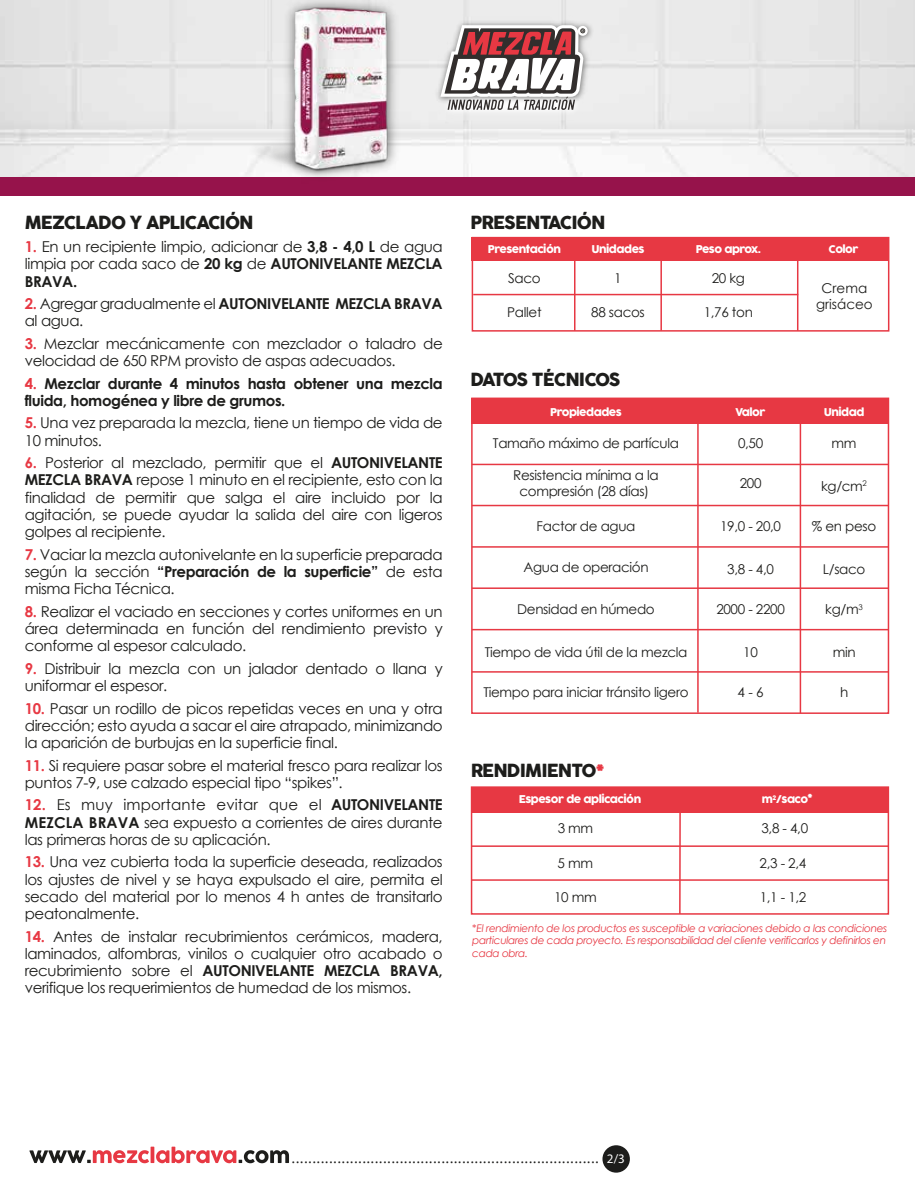
<style>
.page{position:relative;width:915px;height:1191px;background:#fff}
.page>*{position:absolute;margin:0;border:0;box-sizing:border-box;transform-origin:0 0}
.t1{font:17.7px "COCOGOOSE";letter-spacing:-.05em;color:#1d1d1b}
.t2{font:17.7px "COCOGOOSE";letter-spacing:-.08em;color:#1d1d1b}
.t3{font:15px/17.2px "Century Gothic";letter-spacing:-.025em;color:#1d1d1b;text-align:justify}
.t4{font:700 15px/17.2px "Century Gothic";letter-spacing:-.025em;color:#1d1d1b}
.t5{font:13.5px/16.2px "Century Gothic";letter-spacing:-.025em;color:#1d1d1b;text-align:center}
.t6{font:13.5px/16.2px "Century Gothic";color:#1d1d1b;text-align:center}
.t7{font:italic 10.5px/12.6px "Century Gothic";letter-spacing:-.03em;color:#e73843}
.t8{font:10.5px "COCOGOOSE";letter-spacing:-.05em;color:#fff}
.s1{font-weight:700;color:#e73843}
.s2{font-weight:700}
.s3{color:#e73843}
.s4{font-style:normal}
.s5{font-family:"Myriad Pro";font-size:13.05px;color:#fff}
</style>
<div class="page">
<div style="left:0;top:176px;width:914px;height:19px;background:#96134b"></div>
<div style="left:602px;top:1145px;width:27px;height:27px;background:#1d1d1b;border-radius:50%"></div>
<svg style="left:29px;top:1146px;width:260px;height:17px"></svg>
<img style="left:441px;top:0;width:201px;height:151px">
<img style="left:441px;top:46px;width:188px;height:118px">
<svg style="left:577px;top:26px;width:10px;height:10px"></svg>
<svg style="left:441px;top:25px;width:144px;height:85px"></svg>
<div style="left:471px;top:398px;width:417px;height:25px;background:#e73843"></div>
<div style="left:471px;top:397px;width:417px;height:317px;border:2px solid #e73843"></div>
<hr style="left:471px;top:464px;width:417px;height:1px;background:#e73843">
<hr style="left:471px;top:505px;width:417px;height:1px;background:#e73843">
<hr style="left:471px;top:546px;width:417px;height:1px;background:#e73843">
<hr style="left:471px;top:629px;width:417px;height:1px;background:#e73843">
<hr style="left:471px;top:671px;width:417px;height:1px;background:#e73843">
<hr style="left:697px;top:399px;width:1px;height:313px;background:#e73843">
<hr style="left:799px;top:400px;width:1px;height:313px;background:#e73843">
<hr style="left:471px;top:587px;width:417px;height:2px;background:#e73843">
<img style="left:240px;top:0;width:201px;height:196px">
<img style="left:198px;top:86px;width:167px;height:110px">
<img style="left:267px;top:0;width:138px;height:178px">
<div style="left:471px;top:237px;width:417px;height:23px;background:#e73843"></div>
<div style="left:471px;top:237px;width:418px;height:94px;border:2px solid #e73843"></div>
<hr style="left:473px;top:294px;width:325px;height:1px;background:#e73843">
<hr style="left:573px;top:238px;width:2px;height:93px;background:#e73843">
<hr style="left:660px;top:238px;width:1px;height:93px;background:#e73843">
<hr style="left:796px;top:238px;width:2px;height:93px;background:#e73843">
<div style="left:471px;top:787px;width:417px;height:26px;background:#e73843"></div>
<hr style="left:471px;top:845px;width:416px;height:2px;background:#e73843">
<hr style="left:471px;top:879px;width:416px;height:1px;background:#e73843">
<div style="left:470px;top:786px;width:418px;height:128px;border:2px solid #e73843"></div>
<hr style="left:678px;top:812px;width:2px;height:102px;background:#e73843">
<p class="t1" style="left:25px;top:209px;width:230px">MEZCLADO Y APLICACIÓN</p>
<p class="t3" style="left:25px;top:238px;width:419px"><span class="s1">1.</span> En un recipiente limpio, adicionar de <span class="s2">3,8 - 4,0 L</span> de agua limpia por cada saco de <span class="s2">20 kg</span> de <span class="s2">AUTONIVELANTE MEZCLA BRAVA.</span></p>
<p class="t3" style="left:25px;top:295px;width:419px"><span class="s1">2.</span> Agregar gradualmente el <span class="s2">AUTONIVELANTE MEZCLA BRAVA </span>al agua.</p>
<p class="t3" style="left:25px;top:335px;width:419px"><span class="s1">3.</span> Mezclar mecánicamente con mezclador o taladro de velocidad de 650 RPM provisto de aspas adecuados.</p>
<p class="t4" style="left:25px;top:374px;width:419px"><span class="s3">4.</span> Mezclar durante 4 minutos hasta obtener una mezcla fluida, homogénea y libre de grumos.</p>
<p class="t3" style="left:25px;top:414px;width:419px"><span class="s1">5.</span> Una vez preparada la mezcla, tiene un tiempo de vida de<br>10 minutos.</p>
<p class="t3" style="left:25px;top:454px;width:419px"><span class="s1">6.</span> Posterior al mezclado, permitir que el <span class="s2">AUTONIVELANTE MEZCLA BRAVA</span> repose 1 minuto en el recipiente, esto con la finalidad de permitir que salga el aire incluido por la agitación, se puede ayudar la salida del aire con ligeros golpes al recipiente.</p>
<p class="t3" style="left:25px;top:545px;width:419px"><span class="s1">7.</span> Vaciar la mezcla autonivelante en la superficie preparada según la sección <span class="s2">“Preparación de la superficie”</span> de esta misma Ficha Técnica.</p>
<p class="t3" style="left:25px;top:602px;width:419px"><span class="s1">8.</span> Realizar el vaciado en secciones y cortes uniformes en un área determinada en función del rendimiento previsto y conforme al espesor calculado.</p>
<p class="t3" style="left:25px;top:659px;width:419px"><span class="s1">9.</span> Distribuir la mezcla con un jalador dentado o llana y uniformar el espesor.</p>
<p class="t3" style="left:25px;top:699px;width:419px"><span class="s1">10.</span> Pasar un rodillo de picos repetidas veces en una y otra dirección; esto ayuda a sacar el aire atrapado, minimizando la aparición de burbujas en la superficie final.</p>
<p class="t3" style="left:25px;top:756px;width:419px"><span class="s1">11.</span> Si requiere pasar sobre el material fresco para realizar los puntos 7-9, use calzado especial tipo “spikes”.</p>
<p class="t3" style="left:25px;top:796px;width:419px"><span class="s1">12.</span> Es muy importante evitar que el <span class="s2">AUTONIVELANTE MEZCLA BRAVA</span> sea expuesto a corrientes de aires durante las primeras horas de su aplicación.</p>
<p class="t3" style="left:25px;top:853px;width:419px"><span class="s1">13.</span> Una vez cubierta toda la superficie deseada, realizados los ajustes de nivel y se haya expulsado el aire, permita el secado del material por lo menos 4 h antes de transitarlo peatonalmente.</p>
<p class="t3" style="left:25px;top:927px;width:419px"><span class="s1">14.</span> Antes de instalar recubrimientos cerámicos, madera, laminados, alfombras, vinilos o cualquier otro acabado o recubrimiento sobre el <span class="s2">AUTONIVELANTE MEZCLA BRAVA, </span>verifique los requerimientos de humedad de los mismos.</p>
<p class="t1" style="left:470px;top:209px;width:136px">PRESENTACIÓN</p>
<p class="t8" style="left:487px;top:241px;width:75px">Presentación</p>
<p class="t8" style="left:591px;top:241px;width:55px">Unidades</p>
<p class="t8" style="left:695px;top:241px;width:67px">Peso aprox.</p>
<p class="t8" style="left:828px;top:241px;width:32px">Color</p>
<p class="t5" style="left:508px;top:269px;width:34px">Saco</p>
<p class="t5" style="left:507px;top:304px;width:36px">Pallet</p>
<p class="t5" style="left:614px;top:269px;width:9px">1</p>
<p class="t5" style="left:711px;top:269px;width:35px">20 kg</p>
<p class="t5" style="left:591px;top:304px;width:55px">88 sacos</p>
<p class="t5" style="left:703px;top:304px;width:51px">1,76 ton</p>
<p class="t6" style="left:815px;top:279px;width:58px">Crema grisáceo</p>
<p class="t2" style="left:470px;top:366px;width:151px">DATOS TÉCNICOS</p>
<p class="t8" style="left:550px;top:404px;width:73px">Propiedades</p>
<p class="t8" style="left:735px;top:404px;width:32px">Valor</p>
<p class="t8" style="left:823px;top:404px;width:42px">Unidad</p>
<p class="t5" style="left:493px;top:435px;width:187px">Tamaño máximo de partícula</p>
<p class="t5" style="left:737px;top:435px;width:27px">0,50</p>
<p class="t5" style="left:739px;top:475px;width:23px">200</p>
<p class="t5" style="left:719px;top:517px;width:62px">19,0 - 20,0</p>
<p class="t5" style="left:727px;top:561px;width:48px">3,8 - 4,0</p>
<p class="t5" style="left:831px;top:435px;width:26px">mm</p>
<p class="t5" style="left:820px;top:477px;width:47px">kg/cm<sup>2</sup></p>
<p class="t5" style="left:811px;top:517px;width:66px">% en peso</p>
<p class="t5" style="left:822px;top:561px;width:44px">L/saco</p>
<p class="t5" style="left:513px;top:467px;width:147px">Resistencia mínima a la compresión (28 días)</p>
<p class="t5" style="left:536px;top:517px;width:100px">Factor de agua</p>
<p class="t5" style="left:523px;top:559px;width:127px">Agua de operación</p>
<p class="t5" style="left:517px;top:601px;width:139px">Densidad en húmedo</p>
<p class="t5" style="left:716px;top:601px;width:70px">2000 - 2200</p>
<p class="t5" style="left:825px;top:601px;width:39px">kg/m<sup>3</sup></p>
<p class="t5" style="left:484px;top:643px;width:204px">Tiempo de vida útil de la mezcla</p>
<p class="t5" style="left:483px;top:684px;width:207px">Tiempo para iniciar tránsito ligero</p>
<p class="t1" style="left:470px;top:757px;width:135px">RENDIMIENTO<sup>*</sup></p>
<p class="t5" style="left:743px;top:643px;width:16px">10</p>
<p class="t5" style="left:832px;top:643px;width:24px">min</p>
<p class="t5" style="left:737px;top:684px;width:27px">4 - 6</p>
<p class="t5" style="left:839px;top:684px;width:10px">h</p>
<p class="t8" style="left:761px;top:791px;width:52px">m<sup>2</sup>/saco*</p>
<p class="t8" style="left:518px;top:791px;width:124px">Espesor de aplicación</p>
<p class="t5" style="left:557px;top:820px;width:37px">3 mm</p>
<p class="t5" style="left:761px;top:820px;width:48px">3,8 - 4,0</p>
<p class="t5" style="left:557px;top:855px;width:37px">5 mm</p>
<p class="t5" style="left:759px;top:855px;width:48px">2,3 - 2,4</p>
<p class="t5" style="left:554px;top:889px;width:44px">10 mm</p>
<p class="t5" style="left:759px;top:889px;width:48px">1,1 - 1,2</p>
<p class="t7" style="left:472px;top:921px;width:416px"><span class="s4">*</span>El rendimiento de los productos es susceptible a variaciones debido a las condiciones particulares de cada proyecto. Es responsabilidad del cliente verificarlos y definirlos en cada obra.</p>
<p class="t3" style="left:291px;top:1148px;width:335px">.......................................................................... <span class="s5">2/3</span></p>
</div>
